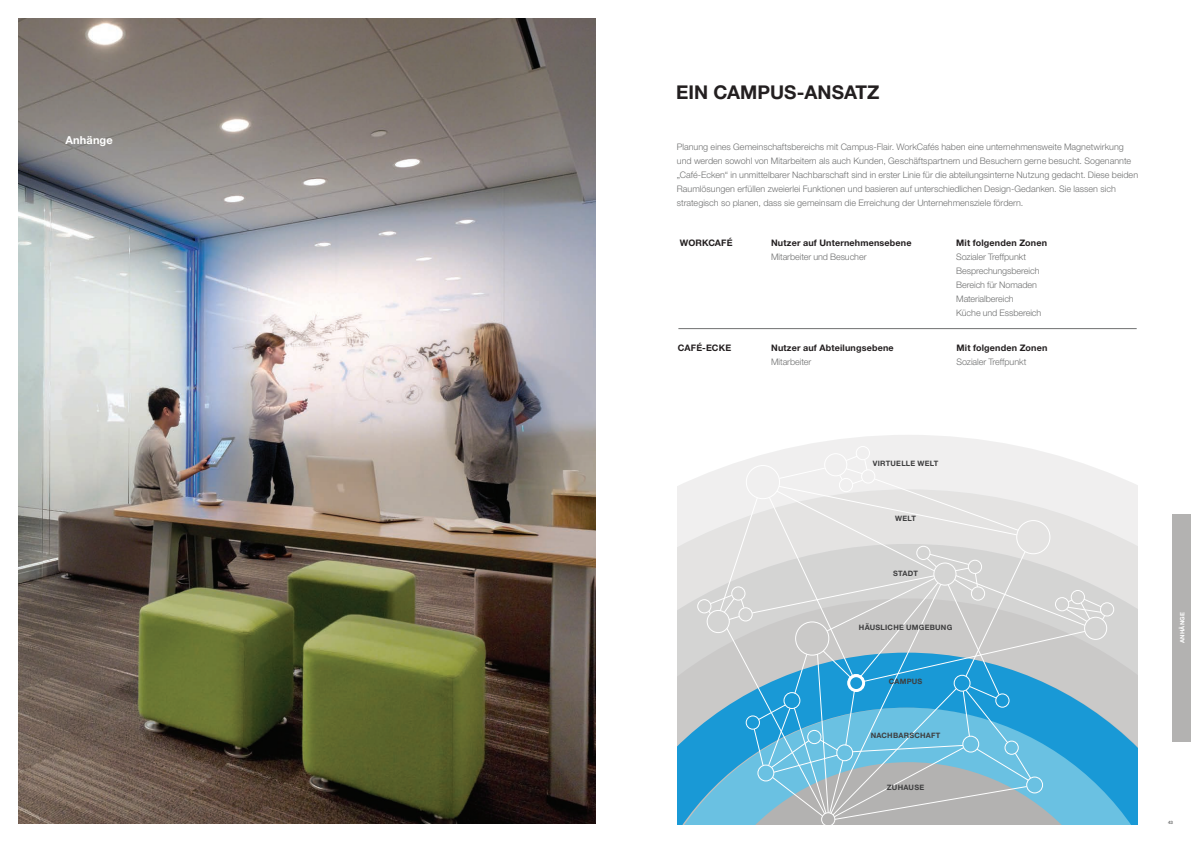
<style>
.page{position:relative;width:1191px;height:842px;background:#fff}
.page>*{position:absolute;margin:0;border:0;box-sizing:border-box;transform-origin:0 0}
.t1{font:700 19px "Helvetica Neue LT Pro";color:#231f20}
.t2{font:700 11px "Helvetica Neue LT Pro";letter-spacing:.01em;color:#fff}
.t3{font:300 9px/14px "Helvetica Neue LT Pro";color:#707171}
.t4{font:700 9px "Helvetica Neue LT Pro";letter-spacing:.02em;color:#231f20}
.t5{font:700 7.4px "Helvetica Neue LT Pro";letter-spacing:.03em;color:#3e3e3f}
.t6{font:700 6px "Helvetica Neue LT Pro";letter-spacing:.04em;color:#fff}
.t7{font:700 4.5px "Helvetica Neue LT Pro";color:#707171}
</style>
<div class="page">
<img style="left:18px;top:18px;width:577px;height:806px">
<svg style="left:677px;top:435px;width:460px;height:218px"></svg>
<svg style="left:677px;top:653px;width:460px;height:171px;background:#76b3cf"></svg>
<div style="left:821px;top:812px;width:14px;height:14px;border:1px solid #fff;border-radius:50%"></div>
<div style="left:856px;top:446px;width:14px;height:14px;border:1px solid #fff;border-radius:50%"></div>
<div style="left:824px;top:453px;width:23px;height:23px;border:1px solid #fff;border-radius:50%"></div>
<svg style="left:690px;top:455px;width:436px;height:369px"></svg>
<div style="left:847px;top:674px;width:18px;height:18px;border:3px solid #fff;border-radius:50%"></div>
<div style="left:1173px;top:514px;width:18px;height:227px;background:#b3b2b1"></div>
<hr style="left:678px;top:328px;width:458px;height:1px;background:#707171">
<p class="t2" style="left:66px;top:133px;width:49px">Anhänge</p>
<h1 class="t1" style="left:676px;top:80px;width:205px">EIN CAMPUS-ANSATZ</h1>
<p class="t3" style="left:677px;top:140px;width:463px">Planung eines Gemeinschaftsbereichs mit Campus-Flair. WorkCafés haben eine unternehmensweite Magnetwirkung und werden sowohl von Mitarbeitern als auch Kunden, Geschäftspartnern und Besuchern gerne besucht. Sogenannte „Café-Ecken“ in unmittelbarer Nachbarschaft sind in erster Linie für die abteilungsinterne Nutzung gedacht. Diese beiden Raumlösungen erfüllen zweierlei Funktionen und basieren auf unterschiedlichen Design-Gedanken. Sie lassen sich strategisch so planen, dass sie gemeinsam die Erreichung der Unternehmensziele fördern.</p>
<p class="t4" style="left:680px;top:237px;width:54px">WORKCAFÉ</p>
<p class="t4" style="left:678px;top:342px;width:55px">CAFÉ-ECKE</p>
<p class="t4" style="left:771px;top:237px;width:142px">Nutzer auf Unternehmensebene</p>
<p class="t3" style="left:771px;top:249px;width:97px">Mitarbeiter und Besucher</p>
<p class="t4" style="left:771px;top:342px;width:124px">Nutzer auf Abteilungsebene</p>
<p class="t3" style="left:771px;top:355px;width:42px">Mitarbeiter</p>
<p class="t4" style="left:956px;top:237px;width:92px">Mit folgenden Zonen</p>
<p class="t3" style="left:956px;top:249px;width:87px">Sozialer Treffpunkt<br>Besprechungsbereich<br>Bereich für Nomaden<br>Materialbereich<br>Küche und Essbereich</p>
<p class="t4" style="left:956px;top:342px;width:92px">Mit folgenden Zonen</p>
<p class="t3" style="left:956px;top:355px;width:71px">Sozialer Treffpunkt</p>
<p class="t5" style="left:873px;top:459px;width:67px">VIRTUELLE WELT</p>
<p class="t5" style="left:895px;top:514px;width:22px">WELT</p>
<p class="t5" style="left:893px;top:568px;width:26px">STADT</p>
<p class="t5" style="left:859px;top:622px;width:95px">HÄUSLICHE UMGEBUNG</p>
<p class="t5" style="left:889px;top:677px;width:35px">CAMPUS</p>
<p class="t5" style="left:870px;top:731px;width:71px">NACHBARSCHAFT</p>
<p class="t5" style="left:887px;top:782px;width:39px">ZUHAUSE</p>
<p class="t6" style="left:1178px;top:643px;width:33px;rotate:-90deg">ANHÄNGE</p>
<p class="t7" style="left:1168px;top:820px;width:7px">43</p>
</div>
